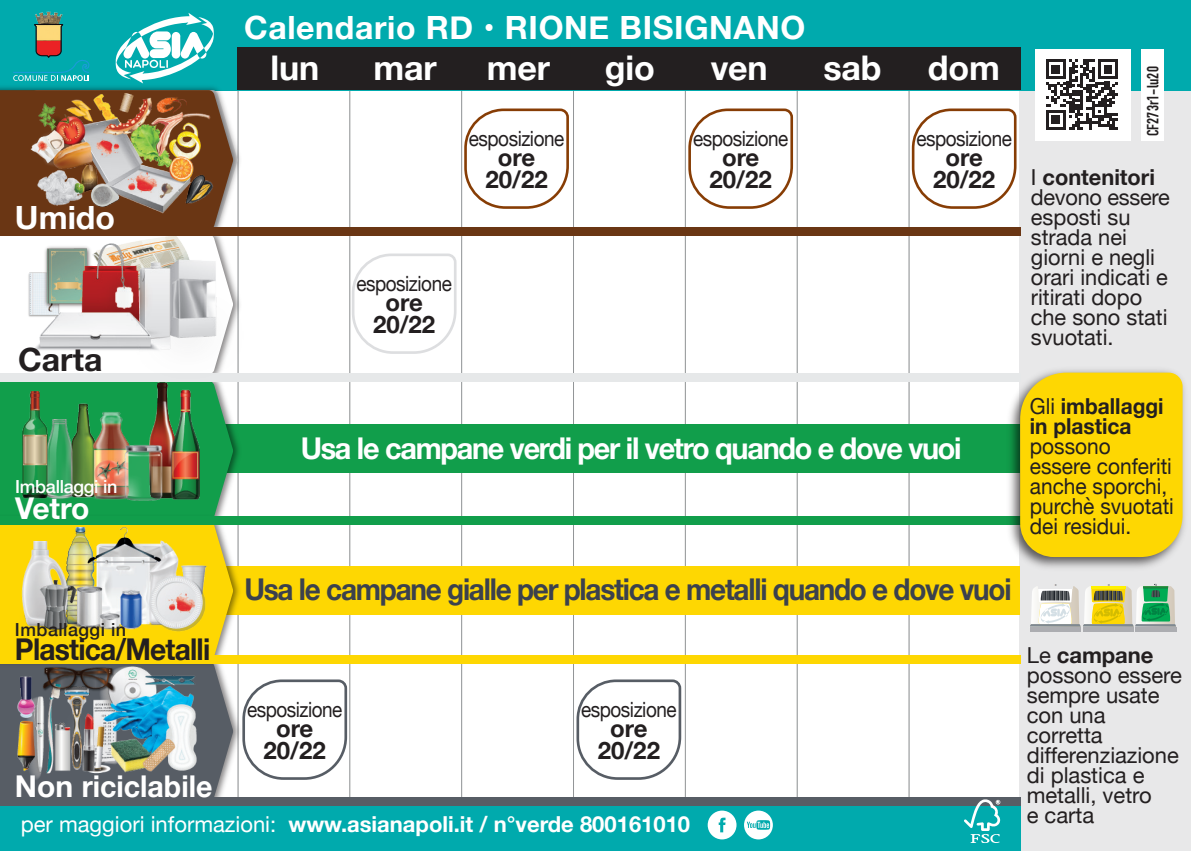
<style>
.page{position:relative;width:1191px;height:851px;background:#fff}
.page>*{position:absolute;margin:0;border:0;box-sizing:border-box;transform-origin:0 0}
.t1{font:700 34px "Helvetica Neue";letter-spacing:-.005em;color:#fff}
.t2{font:700 32px "Helvetica Neue";letter-spacing:.02em;color:#fff}
.t3{font:700 32px "Helvetica Neue";color:#231f20}
.t4{font:700 30px "Helvetica Neue";letter-spacing:-.045em;color:#3b414d;scale:.93 1}
.t5{font:700 30px "Helvetica Neue";letter-spacing:-.045em;color:#fff;scale:.96 1}
.t6{font:700 30px "Helvetica Neue";letter-spacing:-.03em;color:#231f20;scale:.94 1}
.t7{font:700 30px "Helvetica Neue";color:#fff}
.t8{font:700 30px "Helvetica Neue";letter-spacing:-.045em;color:#fff}
.t9{font:700 24px/22px "Helvetica Neue";color:#231f20;text-align:center}
.t10{font:22px/20px "Helvetica Neue";color:#231f20}
.t11{font:22px/20px "Helvetica Neue";color:#231f20;scale:.95 1}
.t12{font:700 22px "Helvetica Neue";color:#fff}
.t13{font:700 22px/20px "Helvetica Neue";color:#231f20;scale:.95 1}
.t14{font:21px "Helvetica Neue";letter-spacing:-.025em;color:#231f20;scale:.9 1}
.t15{font:500 20px "Fira Sans";color:#fff}
.t16{font:500 18px "Helvetica Neue";letter-spacing:.025em;color:#231f20}
.t17{font:500 18px "Helvetica Neue";letter-spacing:-.015em;color:#fff}
.t18{font:16px "DIN Engschrift";letter-spacing:.005em;color:#231f20}
.s1{font-weight:700}
.s2{font-weight:400}
</style>
<div class="page">
<div style="left:1019px;top:0;width:172px;height:850px;background:#e8e8e9"></div>
<hr style="left:349px;top:53px;width:1px;height:749px;background:#939698">
<hr style="left:461px;top:53px;width:1px;height:750px;background:#939698">
<hr style="left:573px;top:53px;width:1px;height:749px;background:#939698">
<hr style="left:685px;top:53px;width:1px;height:749px;background:#939698">
<hr style="left:796px;top:53px;width:1px;height:749px;background:#939698">
<hr style="left:908px;top:53px;width:1px;height:749px;background:#939698">
<div style="left:223px;top:424px;width:797px;height:48px;background:#119e4b"></div>
<div style="left:223px;top:566px;width:797px;height:48px;background:#fed702"></div>
<img style="left:233px;top:428px;width:11px;height:84px">
<img style="left:233px;top:669px;width:7px;height:128px">
<div style="left:0;top:0;width:1191px;height:90px;background:#00aaad"></div>
<div style="left:237px;top:48px;width:783px;height:42px;background:#231f20"></div>
<div style="left:0;top:801px;width:1020px;height:49px;background:#00aaad"></div>
<svg style="left:707px;top:810px;width:29px;height:30px"></svg>
<svg style="left:744px;top:810px;width:29px;height:29px"></svg>
<div style="left:0;top:373px;width:1020px;height:8px;background:#e6e8e9"></div>
<div style="left:0;top:797px;width:1020px;height:8px;background:#575d65"></div>
<img style="left:0;top:86px;width:244px;height:102px">
<svg style="left:0;top:90px;width:238px;height:146px;background:#815a40"></svg>
<svg style="left:964px;top:799px;width:36px;height:44px"></svg>
<svg style="left:464px;top:108px;width:105px;height:101px"></svg>
<svg style="left:242px;top:679px;width:106px;height:101px"></svg>
<svg style="left:576px;top:679px;width:106px;height:101px"></svg>
<svg style="left:688px;top:108px;width:106px;height:101px"></svg>
<svg style="left:911px;top:108px;width:106px;height:101px"></svg>
<img style="left:35px;top:12px;width:28px;height:12px">
<svg style="left:13px;top:24px;width:77px;height:57px"></svg>
<svg style="left:115px;top:13px;width:99px;height:53px"></svg>
<img style="left:0;top:805px;width:211px;height:1px">
<svg style="left:350px;top:252px;width:107px;height:103px"></svg>
<img style="left:27px;top:188px;width:280px;height:236px">
<div style="left:0;top:227px;width:1020px;height:8px;background:#6a3614"></div>
<img style="left:233px;top:512px;width:12px;height:157px">
<img style="left:0;top:381px;width:233px;height:416px">
<img style="left:13px;top:527px;width:194px;height:107px">
<div style="left:0;top:655px;width:1020px;height:8px;background:#fed702"></div>
<div style="left:0;top:516px;width:1020px;height:8px;background:#119e4b"></div>
<div style="left:1082px;top:627px;width:51px;height:5px;background:#acadb1"></div>
<div style="left:1029px;top:627px;width:51px;height:5px;background:#acadb1"></div>
<div style="left:1135px;top:627px;width:41px;height:5px;background:#acadb1"></div>
<svg style="left:1030px;top:583px;width:146px;height:44px"></svg>
<div style="left:1034px;top:49px;width:96px;height:92px;background:#fff"></div>
<svg style="left:1046px;top:59px;width:72px;height:70px"></svg>
<div style="left:1141px;top:49px;width:23px;height:92px;background:#fff"></div>
<img style="left:1003px;top:369px;width:182px;height:199px">
<div style="left:1020px;top:372px;width:162px;height:185px;background:#fed702"></div>
<img style="left:24px;top:66px;width:191px;height:157px">
<h2 class="t2" style="left:15px;top:192px;width:102px">Umido</h2>
<h2 class="t3" style="left:18px;top:334px;width:86px">Carta</h2>
<p class="t17" style="left:15px;top:472px;width:104px">Imballaggi in</p>
<h3 class="t8" style="left:15px;top:484px;width:76px">Vetro</h3>
<h2 class="t2" style="left:244px;top:2px;width:563px">Calendario RD • RIONE BISIGNANO</h2>
<h1 class="t1" style="left:271px;top:41px;width:50px">lun</h1>
<h1 class="t1" style="left:374px;top:41px;width:65px">mar</h1>
<h1 class="t1" style="left:487px;top:41px;width:65px">mer</h1>
<h1 class="t1" style="left:605px;top:41px;width:51px">gio</h1>
<h1 class="t1" style="left:710px;top:41px;width:59px">ven</h1>
<h1 class="t1" style="left:823px;top:41px;width:60px">sab</h1>
<h1 class="t1" style="left:928px;top:41px;width:74px">dom</h1>
<p class="t14" style="left:469px;top:123px;width:107px">esposizione</p>
<p class="t9" style="left:485px;top:147px;width:64px">ore<br>20/22</p>
<p class="t14" style="left:356px;top:268px;width:107px">esposizione</p>
<p class="t9" style="left:373px;top:292px;width:64px">ore<br>20/22</p>
<p class="t14" style="left:693px;top:123px;width:107px">esposizione</p>
<p class="t9" style="left:709px;top:147px;width:64px">ore<br>20/22</p>
<p class="t14" style="left:916px;top:123px;width:107px">esposizione</p>
<p class="t9" style="left:933px;top:147px;width:64px">ore<br>20/22</p>
<p class="t18" style="left:1143px;top:136px;width:71px;rotate:-90deg">CF273r1-lu20</p>
<p class="t10" style="left:1030px;top:168px;width:140px">I <span class="s1">contenitori </span>devono essere esposti su strada nei giorni e negli orari indicati e ritirati dopo che sono stati svuotati.</p>
<h3 class="t5" style="left:301px;top:424px;width:690px">Usa le campane verdi per il vetro quando e dove vuoi</h3>
<p class="t13" style="left:1029px;top:396px;width:142px"><span class="s2">Gli</span> imballaggi in plastica</p>
<p class="t11" style="left:1029px;top:437px;width:153px">possono essere conferiti anche sporchi, purchè svuotati dei residui.</p>
<p class="t16" style="left:15px;top:614px;width:113px">Imballaggi in</p>
<h3 class="t6" style="left:15px;top:625px;width:209px">Plastica/Metalli</h3>
<h3 class="t7" style="left:15px;top:762px;width:199px">Non riciclabile</h3>
<h3 class="t4" style="left:244px;top:566px;width:826px">Usa le campane gialle per plastica e metalli quando e dove vuoi</h3>
<p class="t14" style="left:247px;top:694px;width:107px">esposizione</p>
<p class="t9" style="left:263px;top:717px;width:64px">ore<br>20/22</p>
<p class="t14" style="left:581px;top:694px;width:107px">esposizione</p>
<p class="t9" style="left:597px;top:717px;width:64px">ore<br>20/22</p>
<p class="t12" style="left:21px;top:807px;width:671px"><span class="s2">per maggiori informazioni:</span> www.asianapoli.it / n°verde 800161010</p>
<p class="t15" style="left:21px;top:812px;width:606px">per maggiori informazioni: www.asianapoli.it / n°verde 800161010</p>
<p class="t10" style="left:1026px;top:646px;width:157px">Le <span class="s1">campane </span>possono essere sempre usate con una corretta differenziazione di plastica e metalli, vetro<br>e carta</p>
</div>
